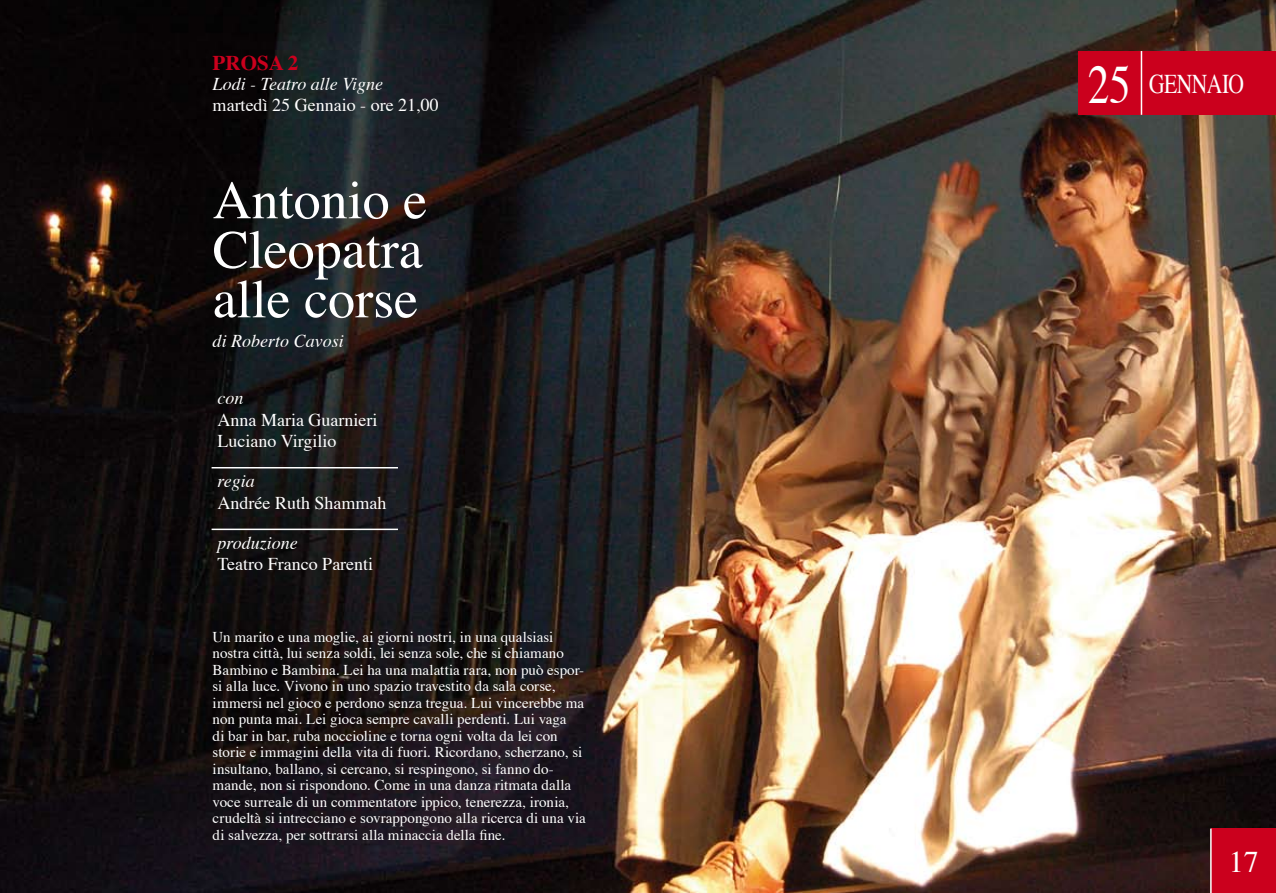
<style>
.page{position:relative;width:1276px;height:893px;background:#fff}
.page>*{position:absolute;margin:0;border:0;box-sizing:border-box;transform-origin:0 0}
.t1{font:54px/49.5px "Times";color:#fff;text-align:justify}
.t2{font:30px "Times";color:#fff}
.t3{font:27px "Times";letter-spacing:-.025em;color:#fff;scale:.8 1}
.t4{font:700 21px "Times";color:#cb001d}
.t5{font:18px/21.6px "Times";color:#fff}
.t6{font:italic 18px "Times";color:#fff}
.t7{font:15px/16.5px "Times";color:#fff}
.s1{font-size:54px}
</style>
<div class="page">
<img style="left:0;top:0;width:1276px;height:893px">
<div style="left:1078px;top:51px;width:198px;height:64px;background:#cb001d"></div>
<hr style="left:1140px;top:51px;width:2px;height:64px;background:#fff">
<hr style="left:212px;top:467px;width:186px;height:1px;background:#fff">
<hr style="left:212px;top:529px;width:186px;height:1px;background:#fff">
<div style="left:1211px;top:828px;width:65px;height:65px;background:#cb001d"></div>
<hr style="left:1210px;top:828px;width:1px;height:65px;background:#fff">
<h3 class="t4" style="left:213px;top:43px;width:87px">PROSA 2</h3>
<p class="t6" style="left:213px;top:68px;width:172px">Lodi - Teatro alle Vigne</p>
<p class="t5" style="left:213px;top:93px;width:227px">martedì 25 Gennaio - ore 21,00</p>
<h1 class="t1" style="left:213px;top:171px;width:216px">Antonio e Cleopatra alle corse</h1>
<p class="t6" style="left:213px;top:325px;width:133px">di Roberto Cavosi</p>
<p class="t6" style="left:218px;top:382px;width:27px">con</p>
<p class="t5" style="left:218px;top:407px;width:161px">Anna Maria Guarnieri<br>Luciano Virgilio</p>
<p class="t6" style="left:218px;top:465px;width:39px">regia</p>
<p class="t5" style="left:218px;top:490px;width:170px">Andrée Ruth Shammah</p>
<p class="t6" style="left:218px;top:527px;width:82px">produzione</p>
<p class="t5" style="left:218px;top:552px;width:157px">Teatro Franco Parenti</p>
<p class="t7" style="left:213px;top:627px;width:375px">Un marito e una moglie, ai giorni nostri, in una qualsiasi nostra città, lui senza soldi, lei senza sole, che si chiamano Bambino e Bambina. Lei ha una malattia rara, non può espor&shy;si alla luce. Vivono in uno spazio travestito da sala corse, immersi nel gioco e perdono senza tregua. Lui vincerebbe ma non punta mai. Lei gioca sempre cavalli perdenti. Lui vaga<br>di bar in bar, ruba noccioline e torna ogni volta da lei con storie e immagini della vita di fuori. Ricordano, scherzano, si insultano, ballano, si cercano, si respingono, si fanno do&shy;mande, non si rispondono. Come in una danza ritmata dalla voce surreale di un commentatore ippico, tenerezza, ironia, crudeltà si intrecciano e sovrappongono alla ricerca di una via di salvezza, per sottrarsi alla minaccia della fine.</p>
<h3 class="t3" style="left:1088px;top:59px;width:197px"><span class="s1">25</span> GENNAIO</h3>
<h2 class="t2" style="left:1228px;top:834px;width:31px">17</h2>
</div>
